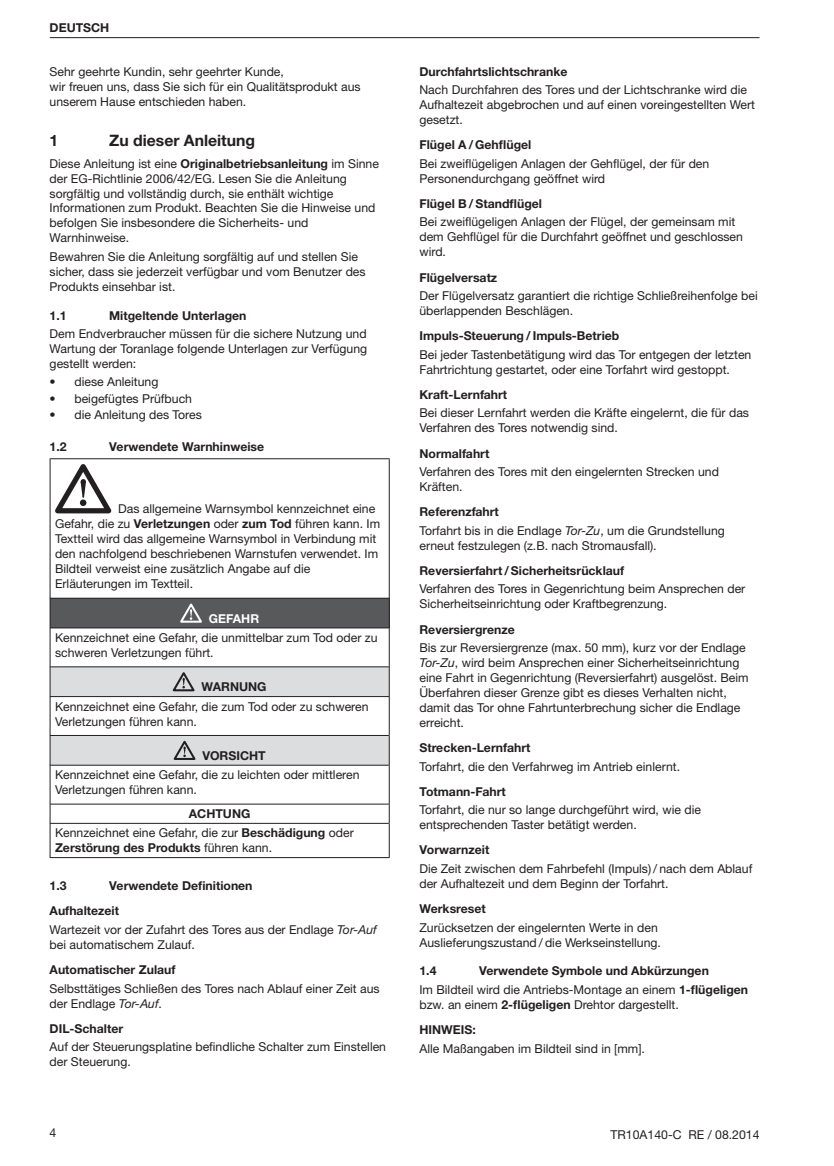
<style>
.page{position:relative;width:834px;height:1166px;background:#fff}
.page>*{position:absolute;margin:0;border:0;box-sizing:border-box;transform-origin:0 0}
.t1{font:700 15.75px "Hoermann Helvetica Neue";color:#231f20}
.t2{font:12.25px/15px "Hoermann Helvetica Neue Rm";color:#231f20}
.t3{font:700 12.25px/25.2px "Hoermann Helvetica Neue";color:#231f20}
.t4{font:700 12.25px "Hoermann Helvetica Neue";color:#fff}
.s1{font-family:"Hoermann Helvetica Neue";font-weight:700}
.s2{font-family:"Hoermann Helvetica Neue Rm";font-weight:400}
.s3{font-family:"Hoermann Helvetica Neue";font-style:italic}
</style>
<div class="page">
<div style="left:50px;top:598px;width:339px;height:30px;background:#58595b"></div>
<hr style="left:50px;top:458px;width:339px;height:1px;background:#231f20">
<hr style="left:50px;top:459px;width:1px;height:139px;background:#231f20">
<hr style="left:50px;top:598px;width:1px;height:30px;background:#231f20">
<hr style="left:50px;top:628px;width:1px;height:38px;background:#231f20">
<hr style="left:50px;top:765px;width:1px;height:39px;background:#231f20">
<svg style="left:50px;top:805px;width:1px;height:18px"></svg>
<hr style="left:50px;top:823px;width:1px;height:34px;background:#231f20">
<hr style="left:50px;top:857px;width:339px;height:1px;background:#231f20">
<hr style="left:50px;top:765px;width:339px;height:1px;background:#231f20">
<hr style="left:50px;top:804px;width:339px;height:1px;background:#231f20">
<hr style="left:50px;top:823px;width:339px;height:1px;background:#231f20">
<hr style="left:389px;top:459px;width:1px;height:139px;background:#231f20">
<hr style="left:389px;top:598px;width:1px;height:30px;background:#231f20">
<hr style="left:389px;top:628px;width:1px;height:38px;background:#231f20">
<hr style="left:389px;top:765px;width:1px;height:39px;background:#231f20">
<svg style="left:389px;top:804px;width:1px;height:19px"></svg>
<hr style="left:389px;top:823px;width:1px;height:34px;background:#231f20">
<hr style="left:50px;top:598px;width:339px;height:1px;background:#231f20">
<hr style="left:50px;top:628px;width:339px;height:1px;background:#231f20">
<hr style="left:50px;top:666px;width:339px;height:1px;background:#231f20">
<svg style="left:55px;top:464px;width:56px;height:49px"></svg>
<svg style="left:180px;top:603px;width:22px;height:20px"></svg>
<svg style="left:50px;top:667px;width:340px;height:98px"></svg>
<hr style="left:50px;top:37px;width:709px;height:1px;background:#231f20">
<p class="t3" style="left:50px;top:14px;width:61px">DEUTSCH</p>
<p class="t2" style="left:50px;top:63px;width:312px">Sehr geehrte Kundin, sehr geehrter Kunde,<br>wir freuen uns, dass Sie sich für ein Qualitätsprodukt aus unserem Hause entschieden haben.</p>
<p class="t1" style="left:50px;top:129px;width:10px">1</p>
<p class="t1" style="left:109px;top:129px;width:147px">Zu dieser Anleitung</p>
<p class="t2" style="left:50px;top:155px;width:331px">Diese Anleitung ist eine <span class="s1">Originalbetriebsanleitung</span> im Sinne der EG-Richtlinie 2006/42/EG. Lesen Sie die Anleitung sorgfältig und vollständig durch, sie enthält wichtige Informationen zum Produkt. Beachten Sie die Hinweise und befolgen Sie insbesondere die Sicherheits- und Warnhinweise.</p>
<p class="t2" style="left:50px;top:248px;width:317px">Bewahren Sie die Anleitung sorgfältig auf und stellen Sie sicher, dass sie jederzeit verfügbar und vom Benutzer des<br>Produkts einsehbar ist.</p>
<p class="t3" style="left:50px;top:302px;width:19px">1.1</p>
<p class="t3" style="left:109px;top:302px;width:139px">Mitgeltende Unterlagen</p>
<p class="t2" style="left:50px;top:325px;width:319px;text-align:justify">Dem Endverbraucher müssen für die sichere Nutzung und Wartung der Toranlage folgende Unterlagen zur Verfügung gestellt werden:</p>
<p class="t2" style="left:50px;top:373px;width:110px">• diese Anleitung</p>
<p class="t2" style="left:50px;top:390px;width:144px">• beigefügtes Prüfbuch</p>
<p class="t2" style="left:50px;top:406px;width:154px">• die Anleitung des Tores</p>
<p class="t3" style="left:50px;top:433px;width:19px">1.2</p>
<p class="t3" style="left:109px;top:433px;width:156px">Verwendete Warnhinweise</p>
<p class="t2" style="left:55px;top:501px;width:326px;text-indent:63px">Das allgemeine Warnsymbol kennzeichnet eine Gefahr, die zu <span class="s1">Verletzungen</span> oder <span class="s1">zum Tod</span> führen kann. Im Textteil wird das allgemeine Warnsymbol in Verbindung mit den nachfolgend beschriebenen Warnstufen verwendet. Im Bildteil verweist eine zusätzlich Angabe auf die Erläuterungen im Textteil.</p>
<p class="t4" style="left:209px;top:609px;width:52px">GEFAHR</p>
<p class="t2" style="left:55px;top:629px;width:324px">Kennzeichnet eine Gefahr, die unmittelbar zum Tod oder zu schweren Verletzungen führt.</p>
<p class="t3" style="left:201px;top:673px;width:67px">WARNUNG</p>
<p class="t2" style="left:55px;top:698px;width:315px">Kennzeichnet eine Gefahr, die zum Tod oder zu schweren<br>Verletzungen führen kann.</p>
<p class="t3" style="left:202px;top:742px;width:65px">VORSICHT</p>
<p class="t2" style="left:55px;top:766px;width:306px">Kennzeichnet eine Gefahr, die zu leichten oder mittleren<br>Verletzungen führen kann.</p>
<p class="t3" style="left:189px;top:800px;width:63px">ACHTUNG</p>
<p class="t2" style="left:55px;top:824px;width:300px">Kennzeichnet eine Gefahr, die zur <span class="s1">Beschädigung</span> oder</p>
<p class="t3" style="left:55px;top:834px;width:218px">Zerstörung des Produkts <span class="s2">führen kann.</span></p>
<p class="t3" style="left:50px;top:872px;width:19px">1.3</p>
<p class="t3" style="left:50px;top:872px;width:204px;text-indent:60px">Verwendete Definitionen<br>Aufhaltezeit</p>
<p class="t2" style="left:50px;top:921px;width:328px">Wartezeit vor der Zufahrt des Tores aus der Endlage <span class="s3">Tor-Auf </span>bei automatischem Zulauf.</p>
<p class="t3" style="left:50px;top:956px;width:127px">Automatischer Zulauf</p>
<p class="t2" style="left:50px;top:980px;width:331px">Selbsttätiges Schließen des Tores nach Ablauf einer Zeit aus der Endlage <span class="s3">Tor-Auf</span>.</p>
<p class="t3" style="left:50px;top:1015px;width:75px">DIL-Schalter</p>
<p class="t2" style="left:50px;top:1038px;width:338px">Auf der Steuerungsplatine befindliche Schalter zum Einstellen der Steuerung.</p>
<p class="t3" style="left:419px;top:58px;width:149px">Durchfahrtslichtschranke</p>
<p class="t2" style="left:419px;top:81px;width:337px">Nach Durchfahren des Tores und der Lichtschranke wird die<br>Aufhaltezeit abgebrochen und auf einen voreingestellten Wert gesetzt.</p>
<p class="t3" style="left:419px;top:131px;width:113px">Flügel A / Gehflügel</p>
<p class="t2" style="left:419px;top:155px;width:291px">Bei zweiflügeligen Anlagen der Gehflügel, der für den<br>Personendurchgang geöffnet wird</p>
<p class="t3" style="left:419px;top:190px;width:124px">Flügel B / Standflügel</p>
<p class="t2" style="left:419px;top:214px;width:325px">Bei zweiflügeligen Anlagen der Flügel, der gemeinsam mit dem Gehflügel für die Durchfahrt geöffnet und geschlossen wird.</p>
<p class="t3" style="left:419px;top:264px;width:79px">Flügelversatz</p>
<p class="t2" style="left:419px;top:287px;width:340px">Der Flügelversatz garantiert die richtige Schließreihenfolge bei überlappenden Beschlägen.</p>
<p class="t3" style="left:419px;top:322px;width:201px">Impuls-Steuerung / Impuls-Betrieb</p>
<p class="t2" style="left:419px;top:346px;width:333px">Bei jeder Tastenbetätigung wird das Tor entgegen der letzten<br>Fahrtrichtung gestartet, oder eine Torfahrt wird gestoppt.</p>
<p class="t3" style="left:419px;top:381px;width:89px">Kraft-Lernfahrt</p>
<p class="t2" style="left:419px;top:405px;width:331px">Bei dieser Lernfahrt werden die Kräfte eingelernt, die für das<br>Verfahren des Tores notwendig sind.</p>
<p class="t3" style="left:419px;top:440px;width:71px">Normalfahrt</p>
<p class="t2" style="left:419px;top:463px;width:301px">Verfahren des Tores mit den eingelernten Strecken und<br>Kräften.</p>
<p class="t3" style="left:419px;top:498px;width:81px">Referenzfahrt</p>
<p class="t2" style="left:419px;top:522px;width:307px">Torfahrt bis in die Endlage <span class="s3">Tor-Zu</span>, um die Grundstellung erneut festzulegen (z.B. nach Stromausfall).</p>
<p class="t3" style="left:419px;top:557px;width:206px">Reversierfahrt / Sicherheitsrücklauf</p>
<p class="t2" style="left:419px;top:581px;width:327px">Verfahren des Tores in Gegenrichtung beim Ansprechen der<br>Sicherheitseinrichtung oder Kraftbegrenzung.</p>
<p class="t3" style="left:419px;top:616px;width:97px">Reversiergrenze</p>
<p class="t2" style="left:419px;top:639px;width:330px">Bis zur Reversiergrenze (max. 50 mm), kurz vor der Endlage <span class="s3">Tor-Zu</span>, wird beim Ansprechen einer Sicherheitseinrichtung eine Fahrt in Gegenrichtung (Reversierfahrt) ausgelöst. Beim Überfahren dieser Grenze gibt es dieses Verhalten nicht, damit das Tor ohne Fahrtunterbrechung sicher die Endlage erreicht.</p>
<p class="t3" style="left:419px;top:734px;width:112px">Strecken-Lernfahrt</p>
<p class="t2" style="left:419px;top:758px;width:262px">Torfahrt, die den Verfahrweg im Antrieb einlernt.</p>
<p class="t3" style="left:419px;top:778px;width:88px">Totmann-Fahrt</p>
<p class="t2" style="left:419px;top:801px;width:283px">Torfahrt, die nur so lange durchgeführt wird, wie die entsprechenden Taster betätigt werden.</p>
<p class="t3" style="left:419px;top:836px;width:71px">Vorwarnzeit</p>
<p class="t2" style="left:419px;top:860px;width:334px">Die Zeit zwischen dem Fahrbefehl (Impuls) / nach dem Ablauf der Aufhaltezeit und dem Beginn der Torfahrt.</p>
<p class="t3" style="left:419px;top:895px;width:68px">Werksreset</p>
<p class="t2" style="left:419px;top:919px;width:243px">Zurücksetzen der eingelernten Werte in den<br>Auslieferungszustand / die Werkseinstellung.</p>
<p class="t3" style="left:419px;top:957px;width:19px">1.4</p>
<p class="t3" style="left:479px;top:957px;width:231px">Verwendete Symbole und Abkürzungen</p>
<p class="t2" style="left:419px;top:981px;width:330px">Im Bildteil wird die Antriebs-Montage an einem <span class="s1">1-flügeligen </span>bzw. an einem <span class="s1">2-flügeligen</span> Drehtor dargestellt.</p>
<p class="t3" style="left:419px;top:1016px;width:18px">Hinweis</p>
<p class="t3" style="left:472px;top:1016px;width:5px">:</p>
<p class="t2" style="left:419px;top:1040px;width:227px">Alle Maßangaben im Bildteil sind in [mm].</p>
<p class="t2" style="left:50px;top:1124px;width:8px">4</p>
<p class="t2" style="left:610px;top:1126px;width:150px">TR10A140-C RE / 08.2014</p>
</div>
